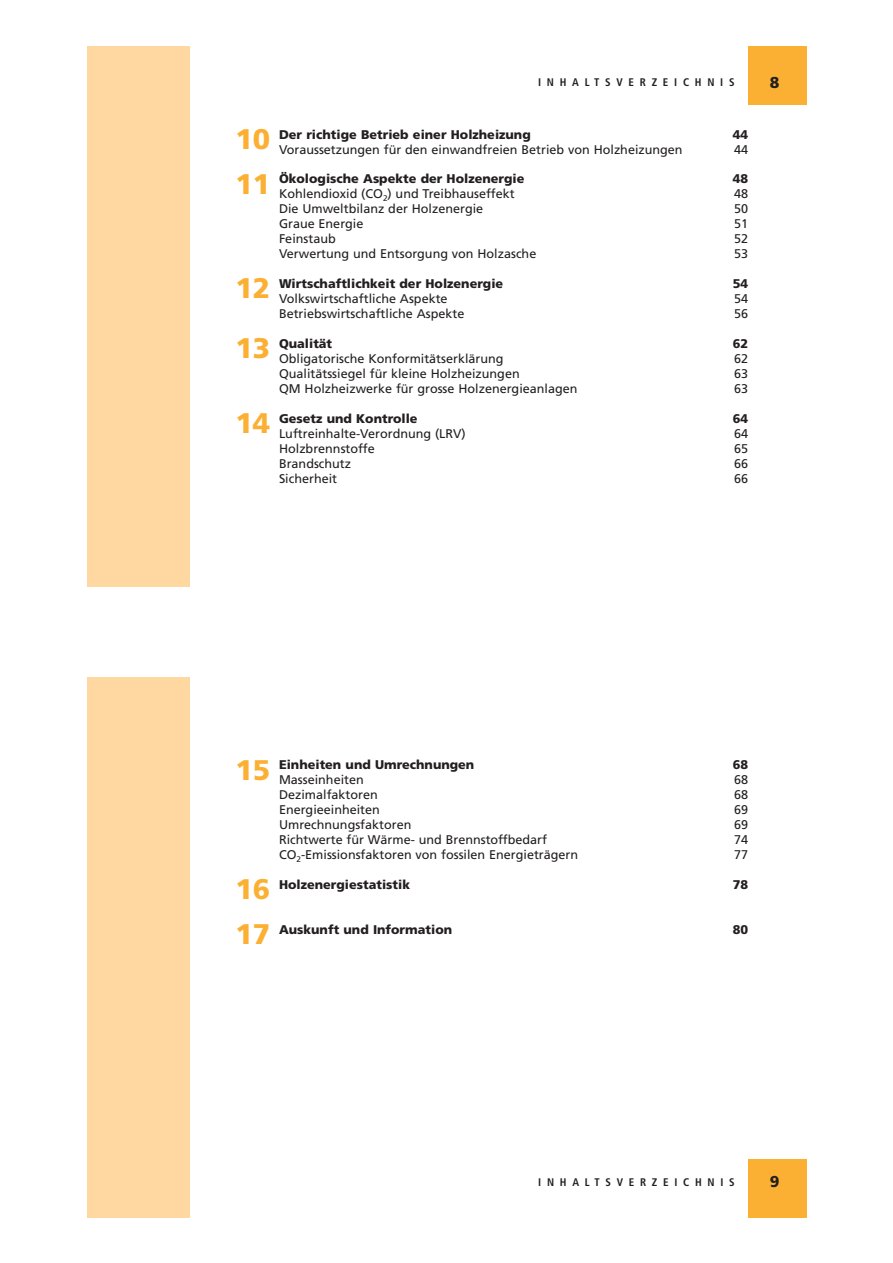
<style>
.page{position:relative;width:893px;height:1263px;background:#fff}
.page>*{position:absolute;margin:0;border:0;box-sizing:border-box;transform-origin:0 0}
.t1{font:900 28.35px "Frutiger";color:#fcb033}
.t2{font:900 15.75px "Frutiger";color:#231f20}
.t3{font:12.6px "Frutiger";color:#231f20}
.t4{font:900 12.6px "Frutiger";color:#231f20}
.t5{font:700 condensed 11.1px "Frutiger";letter-spacing:.52em;color:#231f20}
</style>
<div class="page">
<div style="left:87px;top:46px;width:103px;height:541px;background:#ffd8a1"></div>
<div style="left:748px;top:46px;width:58px;height:58px;background:#fcb033"></div>
<div style="left:87px;top:677px;width:103px;height:540px;background:#ffd8a1"></div>
<div style="left:748px;top:1159px;width:58px;height:58px;background:#fcb033"></div>
<p class="t5" style="left:538px;top:78px;width:198px">INHALTSVERZEICHNIS</p>
<p class="t2" style="left:769px;top:76px;width:11px">8</p>
<h1 class="t1" style="left:235px;top:128px;width:36px">10</h1>
<p class="t4" style="left:279px;top:129px;width:253px">Der richtige Betrieb einer Holzheizung</p>
<p class="t4" style="left:732px;top:129px;width:17px">44</p>
<p class="t3" style="left:279px;top:144px;width:405px">Voraussetzungen für den einwandfreien Betrieb von Holzheizungen</p>
<p class="t3" style="left:734px;top:144px;width:16px">44</p>
<h1 class="t1" style="left:235px;top:172px;width:36px">11</h1>
<p class="t4" style="left:279px;top:174px;width:247px">Ökologische Aspekte der Holzenergie</p>
<p class="t4" style="left:732px;top:174px;width:17px">48</p>
<p class="t3" style="left:279px;top:189px;width:237px">Kohlendioxid (CO<sub>2</sub>) und Treibhauseffekt</p>
<p class="t3" style="left:734px;top:189px;width:16px">48</p>
<p class="t3" style="left:279px;top:204px;width:206px">Die Umweltbilanz der Holzenergie</p>
<p class="t3" style="left:734px;top:204px;width:16px">50</p>
<p class="t3" style="left:279px;top:219px;width:86px">Graue Energie</p>
<p class="t3" style="left:734px;top:219px;width:16px">51</p>
<p class="t3" style="left:279px;top:234px;width:58px">Feinstaub</p>
<p class="t3" style="left:734px;top:234px;width:16px">52</p>
<p class="t3" style="left:279px;top:249px;width:259px">Verwertung und Entsorgung von Holzasche</p>
<p class="t3" style="left:734px;top:249px;width:16px">53</p>
<h1 class="t1" style="left:235px;top:277px;width:36px">12</h1>
<p class="t4" style="left:279px;top:279px;width:226px">Wirtschaftlichkeit der Holzenergie</p>
<p class="t4" style="left:732px;top:279px;width:17px">54</p>
<p class="t3" style="left:279px;top:294px;width:170px">Volkswirtschaftliche Aspekte</p>
<p class="t3" style="left:734px;top:294px;width:16px">54</p>
<p class="t3" style="left:279px;top:309px;width:187px">Betriebswirtschaftliche Aspekte</p>
<p class="t3" style="left:734px;top:309px;width:16px">56</p>
<h1 class="t1" style="left:235px;top:337px;width:36px">13</h1>
<p class="t4" style="left:279px;top:339px;width:55px">Qualität</p>
<p class="t4" style="left:732px;top:339px;width:17px">62</p>
<p class="t3" style="left:279px;top:354px;width:226px">Obligatorische Konformitätserklärung</p>
<p class="t3" style="left:734px;top:354px;width:16px">62</p>
<p class="t3" style="left:279px;top:369px;width:242px">Qualitätssiegel für kleine Holzheizungen</p>
<p class="t3" style="left:734px;top:369px;width:16px">63</p>
<p class="t3" style="left:279px;top:384px;width:300px">QM Holzheizwerke für grosse Holzenergieanlagen</p>
<p class="t3" style="left:734px;top:384px;width:16px">63</p>
<h1 class="t1" style="left:235px;top:412px;width:36px">14</h1>
<p class="t4" style="left:279px;top:414px;width:140px">Gesetz und Kontrolle</p>
<p class="t4" style="left:732px;top:414px;width:17px">64</p>
<p class="t3" style="left:279px;top:428px;width:188px">Luftreinhalte-Verordnung (LRV)</p>
<p class="t3" style="left:734px;top:428px;width:16px">64</p>
<p class="t3" style="left:279px;top:443px;width:97px">Holzbrennstoffe</p>
<p class="t3" style="left:734px;top:443px;width:16px">65</p>
<p class="t3" style="left:279px;top:458px;width:74px">Brandschutz</p>
<p class="t3" style="left:734px;top:458px;width:16px">66</p>
<p class="t3" style="left:279px;top:473px;width:60px">Sicherheit</p>
<p class="t3" style="left:734px;top:473px;width:16px">66</p>
<h1 class="t1" style="left:235px;top:758px;width:36px">15</h1>
<p class="t4" style="left:279px;top:760px;width:197px">Einheiten und Umrechnungen</p>
<p class="t4" style="left:732px;top:760px;width:17px">68</p>
<p class="t3" style="left:279px;top:775px;width:86px">Masseinheiten</p>
<p class="t3" style="left:734px;top:775px;width:16px">68</p>
<p class="t3" style="left:279px;top:790px;width:100px">Dezimalfaktoren</p>
<p class="t3" style="left:734px;top:790px;width:16px">68</p>
<p class="t3" style="left:279px;top:805px;width:102px">Energieeinheiten</p>
<p class="t3" style="left:734px;top:805px;width:16px">69</p>
<p class="t3" style="left:279px;top:820px;width:134px">Umrechnungsfaktoren</p>
<p class="t3" style="left:734px;top:820px;width:16px">69</p>
<p class="t3" style="left:279px;top:835px;width:269px">Richtwerte für Wärme- und Brennstoffbedarf</p>
<p class="t3" style="left:734px;top:835px;width:16px">74</p>
<p class="t3" style="left:279px;top:850px;width:301px">CO<sub>2</sub>-Emissionsfaktoren von fossilen Energieträgern</p>
<p class="t3" style="left:734px;top:850px;width:16px">77</p>
<h1 class="t1" style="left:235px;top:878px;width:36px">16</h1>
<p class="t4" style="left:279px;top:880px;width:132px">Holzenergiestatistik</p>
<p class="t4" style="left:732px;top:880px;width:17px">78</p>
<h1 class="t1" style="left:235px;top:923px;width:36px">17</h1>
<p class="t4" style="left:279px;top:925px;width:175px">Auskunft und Information</p>
<p class="t4" style="left:732px;top:925px;width:17px">80</p>
<p class="t5" style="left:538px;top:1177px;width:198px">INHALTSVERZEICHNIS</p>
<p class="t2" style="left:769px;top:1175px;width:11px">9</p>
</div>
